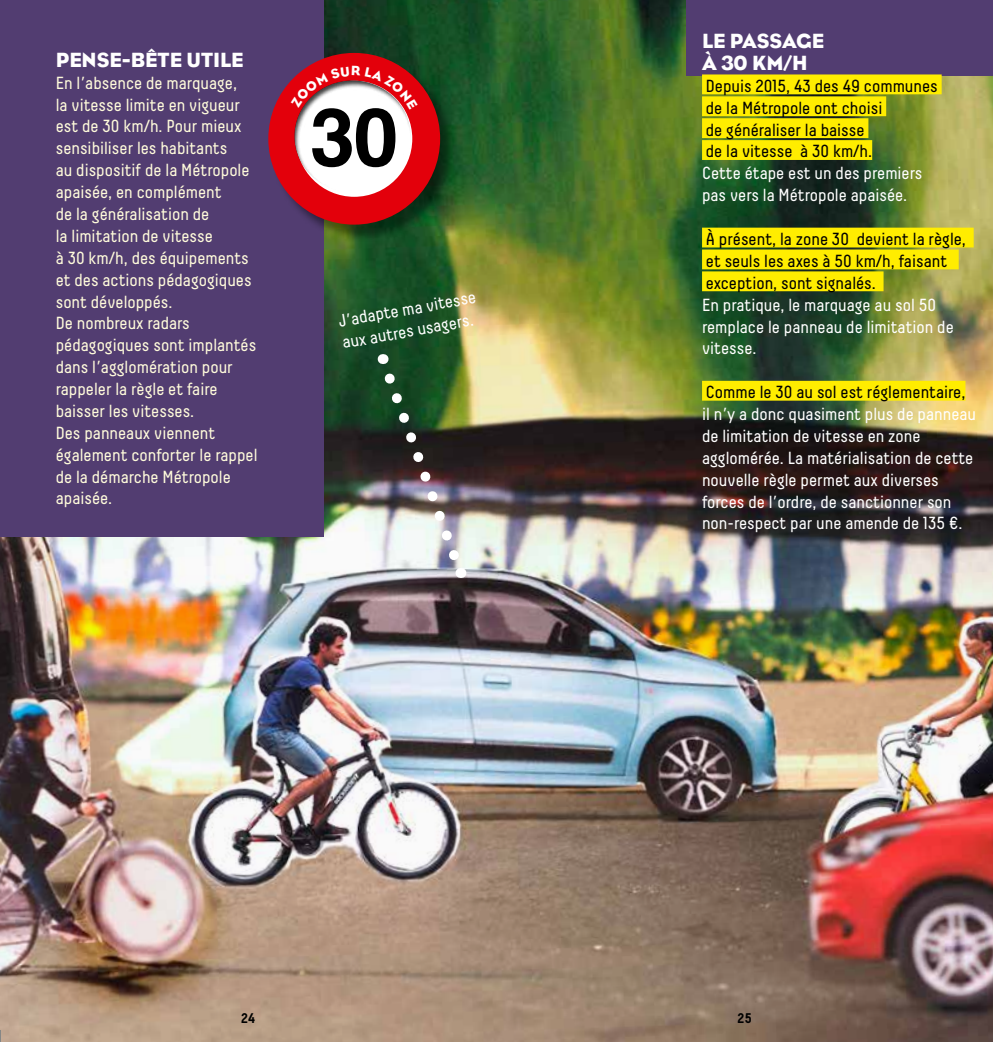
<style>
.page{position:relative;width:993px;height:1042px;background:#fff}
.page>*{position:absolute;margin:0;border:0;box-sizing:border-box;transform-origin:0 0}
.t1{font:700 80.85px "Helvetica";color:#000}
.t2{font:77.88px "Reprint Black SSK";color:#000}
.t3{font:21px/21.9px "Bureau Eagle";color:#fff}
.t4{font:17.5px/21.9px "Decima";color:#fffbdb}
.t5{font:17.5px/21.9px "Decima";color:#fff}
.t6{font:17.5px/21.9px "Decima";color:#000}
.t7{font:700 14px "Decima";color:#000}
</style>
<div class="page">
<img style="left:0;top:0;width:992px;height:1042px">
<div style="left:0;top:0;width:324px;height:537px;background:#523d71"></div>
<div style="left:686px;top:0;width:306px;height:75px;background:#523d71"></div>
<div style="left:270px;top:55px;width:188px;height:187px;background:#000;opacity:.45"></div>
<div style="left:268px;top:53px;width:172px;height:172px;border:28px solid #e3000b;border-radius:50%"></div>
<div style="left:701px;top:74px;width:240px;height:20px;background:#ffed00"></div>
<div style="left:701px;top:96px;width:184px;height:20px;background:#ffed00"></div>
<div style="left:701px;top:118px;width:167px;height:20px;background:#ffed00"></div>
<div style="left:701px;top:140px;width:170px;height:20px;background:#ffed00"></div>
<div style="left:701px;top:228px;width:272px;height:19px;background:#ffed00"></div>
<div style="left:701px;top:249px;width:257px;height:20px;background:#ffed00"></div>
<div style="left:701px;top:271px;width:182px;height:20px;background:#ffed00"></div>
<div style="left:701px;top:381px;width:264px;height:20px;background:#ffed00"></div>
<img style="left:377px;top:354px;width:92px;height:224px">
<div style="left:293px;top:78px;width:120px;height:115px;background:#000;opacity:.75"></div>
<svg style="left:290px;top:66px;width:127px;height:43px"></svg>
<p class="t3" style="left:56px;top:49px;width:189px">PENSE-BÊTE UTILE</p>
<p class="t4" style="left:56px;top:72px;width:203px">En l’absence de marquage,<br>la vitesse limite en vigueur est de 30 km/h. Pour mieux sensibiliser les habitants<br>au dispositif de la Métropole apaisée, en complément<br>de la généralisation de<br>la limitation de vitesse<br>à 30 km/h, des équipements et des actions pédagogiques sont développés.<br>De nombreux radars pédagogiques sont implantés dans l’agglomération pour rappeler la règle et faire baisser les vitesses.<br>Des panneaux viennent également conforter le rappel de la démarche Métropole apaisée.</p>
<h1 class="t1" style="left:310px;top:72px;width:90px">30</h1>
<h2 class="t2" style="left:313px;top:88px;width:86px">30</h2>
<p class="t5" style="left:336px;top:310px;width:141px;rotate:-10deg">J’adapte ma vitesse aux autres usagers.</p>
<p class="t3" style="left:701px;top:30px;width:123px">LE PASSAGE<br>À 30 KM/H</p>
<p class="t6" style="left:705px;top:75px;width:233px">Depuis 2015, 43 des 49 communes de la Métropole ont choisi<br>de généraliser la baisse<br>de la vitesse à 30 km/h.</p>
<p class="t5" style="left:701px;top:162px;width:222px">Cette étape est un des premiers pas vers la Métropole apaisée.</p>
<p class="t6" style="left:705px;top:228px;width:261px">À présent, la zone 30 devient la règle, et seuls les axes à 50 km/h, faisant exception, sont signalés.</p>
<p class="t5" style="left:701px;top:294px;width:253px">En pratique, le marquage au sol 50 remplace le panneau de limitation de vitesse.</p>
<p class="t6" style="left:705px;top:381px;width:261px">Comme le 30 au sol est réglementaire,</p>
<p class="t5" style="left:701px;top:403px;width:275px">il n’y a donc quasiment plus de panneau de limitation de vitesse en zone agglomérée. La matérialisation de cette nouvelle règle permet aux diverses forces de l’ordre, de sanctionner son non-respect par une amende de 135 €.</p>
<p class="t7" style="left:241px;top:1009px;width:16px">24</p>
<p class="t7" style="left:737px;top:1009px;width:16px">25</p>
</div>
